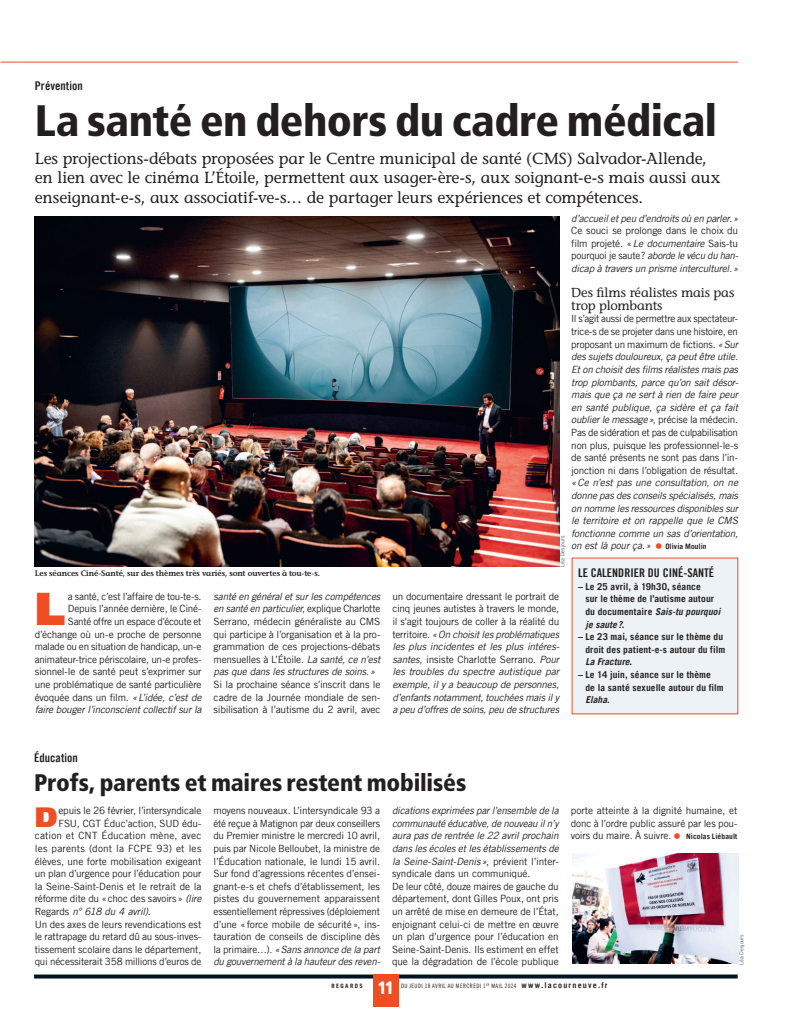
<style>
.page{position:relative;width:796px;height:1023px;background:#fff}
.page>*{position:absolute;margin:0;border:0;box-sizing:border-box;transform-origin:0 0}
.t1{font:900 46.1px "Frutiger";color:#f04d22}
.t2{font:900 condensed 44px "Frutiger";letter-spacing:-.01em;color:#231f20}
.t3{font:900 28.1px "Frutiger";color:#f04d22}
.t4{font:900 condensed 24px "Frutiger";letter-spacing:-.01em;color:#231f20}
.t5{font:900 condensed 18px "Frutiger";color:#fff}
.t6{font:16px/19.2px "Stone Informal";letter-spacing:-.01em;color:#231f20}
.t7{font:13px/12.6px "Stone Informal";letter-spacing:-.01em;color:#231f20}
.t8{font:12px "Trade Gothic LT Bold Cond Twenty";color:#231f20}
.t9{font:10px/12.6px "Trade Gothic LT";letter-spacing:-.015em;color:#231f20;text-align:justify}
.t10{font:italic 10px/12.6px "Trade Gothic LT";letter-spacing:-.025em;color:#231f20;text-align:justify}
.t11{font:10px "Trade Gothic LT";letter-spacing:.015em;color:#231f20}
.t12{font:700 9.5px/12.6px "Trade Gothic LT";letter-spacing:.01em;color:#231f20}
.t13{font:600 8px "Stone Informal";letter-spacing:-.005em;color:#231f20}
.t14{font:700 7.5px "Trade Gothic LT";letter-spacing:.015em;color:#231f20}
.t15{font:6px "Trade Gothic LT Cond Eighteen";letter-spacing:.07em;color:#231f20}
.t16{font:700 6px "Trade Gothic LT";letter-spacing:.235em;color:#231f20}
.t17{font:5.5px "Trade Gothic LT Std";letter-spacing:.01em;color:#57585a}
.s1{font-style:italic}
.s2{font-style:normal}
.s3{font-family:"Trade Gothic LT";font-weight:700;font-size:8px}
</style>
<div class="page">
<svg style="left:34px;top:974px;width:703px;height:4px;background:#21333e"></svg>
<div style="left:373px;top:974px;width:25px;height:33px;background:#f04d22"></div>
<hr style="left:1px;top:62px;width:737px;height:1px;background:#f04d22">
<div style="left:572px;top:558px;width:165px;height:155px;background:#ecf2f5"></div>
<img style="left:35px;top:217px;width:524px;height:349px">
<img style="left:572px;top:853px;width:165px;height:110px">
<p class="t8" style="left:35px;top:79px;width:49px">Prévention</p>
<h2 class="t2" style="left:35px;top:95px;width:683px">La santé en dehors du cadre médical</h2>
<p class="t6" style="left:35px;top:149px;width:687px">Les projections-débats proposées par le Centre municipal de santé (CMS) Salvador-Allende, en lien avec le cinéma L’Étoile, permettent aux usager-ère-s, aux soignant-e-s mais aussi aux enseignant-e-s, aux associatif-ve-s… de partager leurs expériences et compétences.</p>
<p class="t13" style="left:35px;top:568px;width:287px">Les séances Ciné-Santé, sur des thèmes très variés, sont ouvertes à tou-te-s.</p>
<p class="t9" style="left:35px;top:590px;width:168px;text-align:right">a santé, c’est l’affaire de tou-te-s.<br>Depuis l’année dernière, le Ciné-<br>Santé offre un espace d’écoute et d’échange où un-e proche de personne malade ou en situation de handicap, un-e animateur-trice périscolaire, un-e profes&shy;sionnel-le de santé peut s’exprimer sur une problématique de santé particulière évoquée dans un film. <span class="s1">«L’idée, c’est de faire bouger l’inconscient collectif sur la</span></p>
<p class="t9" style="left:213px;top:590px;width:168px"><span class="s1">santé en général et sur les compétences en santé en particulier</span>, explique Charlotte Serrano, médecin généraliste au CMS qui participe à l’organisation et à la pro&shy;grammation de ces projections-débats mensuelles à L’Étoile. <span class="s1">La santé, ce n’est pas que dans les structures de soins.»</span></p>
<h1 class="t1" style="left:35px;top:580px;width:32px">L</h1>
<p class="t9" style="left:213px;top:678px;width:168px">Si la prochaine séance s’inscrit dans le cadre de la Journée mondiale de sen&shy;sibilisation à l’autisme du 2 avril, avec</p>
<p class="t10" style="left:571px;top:212px;width:168px">d’accueil et peu d’endroits où en parler.»</p>
<p class="t10" style="left:571px;top:224px;width:168px"><span class="s2">Ce souci se prolonge dans le choix du film projeté. «</span>Le documentaire <span class="s2">Sais-tu pourquoi je saute?</span> aborde le vécu du han&shy;dicap à travers un prisme interculturel.»</p>
<h3 class="t7" style="left:571px;top:286px;width:165px">Des films réalistes mais pas trop plombants</h3>
<p class="t9" style="left:571px;top:312px;width:168px">Il s’agit aussi de permettre aux spectateur&shy;trice-s de se projeter dans une histoire, en proposant un maximum de fictions. <span class="s1">«Sur des sujets douloureux, ça peut être utile.<br>Et on choisit des films réalistes mais pas trop plombants, parce qu’on sait désor&shy;mais que ça ne sert à rien de faire peur en santé publique, ça sidère et ça fait oublier le message»</span>, précise la médecin.<br>Pas de sidération et pas de culpabilisation non plus, puisque les professionnel-le-s de santé présents ne sont pas dans l’in&shy;jonction ni dans l’obligation de résultat.</p>
<p class="t10" style="left:571px;top:476px;width:168px">«Ce n’est pas une consultation, on ne donne pas des conseils spécialisés, mais on nomme les ressources disponibles sur le territoire et on rappelle que le CMS fonctionne comme un sas d’orientation, on est là pour ça.»</p>
<p class="t17" style="left:559px;top:566px;width:33px;rotate:-90deg">Léa Desjours</p>
<p class="t14" style="left:665px;top:542px;width:43px">Olivia Moulin</p>
<p class="t8" style="left:578px;top:565px;width:138px">LE CALENDRIER DU CINÉ-SANTÉ</p>
<p class="t12" style="left:585px;top:580px;width:136px;text-indent:-7px">– Le 25 avril, à 19h30, séance<br>sur le thème de l’autisme autour du documentaire <span class="s1">Sais-tu pourquoi je saute?</span>.</p>
<p class="t12" style="left:585px;top:630px;width:141px;text-indent:-7px">– Le 23 mai, séance sur le thème du droit des patient-e-s autour du film<br><span class="s1">La Fracture</span>.</p>
<p class="t12" style="left:585px;top:668px;width:140px;text-indent:-7px">– Le 14 juin, séance sur le thème<br>de la santé sexuelle autour du film<br><span class="s1">Elaha</span>.</p>
<p class="t10" style="left:392px;top:590px;width:168px"><span class="s2">un documentaire dressant le portrait de cinq jeunes autistes à travers le monde, il s’agit toujours de coller à la réalité du territoire.</span> «On choisit les problématiques les plus incidentes et les plus intéres&shy;santes<span class="s2">, insiste Charlotte Serrano.</span> Pour les troubles du spectre autistique par exemple, il y a beaucoup de personnes, d’enfants notamment, touchées mais il y a peu d’offres de soins, peu de structures</p>
<p class="t8" style="left:34px;top:750px;width:45px">Éducation</p>
<h3 class="t4" style="left:34px;top:767px;width:433px">Profs, parents et maires restent mobilisés</h3>
<h3 class="t3" style="left:35px;top:799px;width:24px">D</h3>
<p class="t9" style="left:58px;top:804px;width:144px">epuis le 26 février, l’intersyndicale</p>
<p class="t9" style="left:58px;top:816px;width:144px">FSU, CGT Éduc’action, SUD édu-</p>
<p class="t11" style="left:35px;top:829px;width:168px">cation et CNT Éducation mène, avec</p>
<p class="t11" style="left:35px;top:842px;width:168px">les parents (dont la FCPE 93) et les</p>
<p class="t9" style="left:35px;top:854px;width:168px">élèves, une forte mobilisation exigeant</p>
<p class="t9" style="left:35px;top:867px;width:168px">un plan d’urgence pour l’éducation pour</p>
<p class="t9" style="left:35px;top:879px;width:168px">la Seine-Saint-Denis et le retrait de la</p>
<p class="t9" style="left:35px;top:892px;width:168px">réforme dite du «choc des savoirs» <span class="s1">(lire</span></p>
<p class="t10" style="left:35px;top:905px;width:118px"><span class="s2">Regards</span> n° 618 du 4 avril)<span class="s2">.</span></p>
<p class="t9" style="left:35px;top:917px;width:168px">Un des axes de leurs revendications est</p>
<p class="t9" style="left:35px;top:930px;width:168px">le rattrapage du retard dû au sous-inves-</p>
<p class="t9" style="left:35px;top:942px;width:168px">tissement scolaire dans le département,</p>
<p class="t9" style="left:35px;top:955px;width:168px">qui nécessiterait 358 millions d’euros de</p>
<p class="t9" style="left:213px;top:804px;width:168px">moyens nouveaux. L’intersyndicale 93 a été reçue à Matignon par deux conseillers du Premier ministre le mercredi 10 avril, puis par Nicole Belloubet, la ministre de l’Éducation nationale, le lundi 15 avril.<br>Sur fond d’agressions récentes d’ensei&shy;gnant-e-s et chefs d’établissement, les pistes du gouvernement apparaissent essentiellement répressives (déploiement d’une « force mobile de sécurité », ins&shy;tauration de conseils de discipline dès la primaire…). <span class="s1">«Sans annonce de la part du gouvernement à la hauteur des reven-</span></p>
<p class="t9" style="left:392px;top:804px;width:168px;text-align:left"><span class="s1">dications exprimées par l’ensemble de la communauté éducative, de nouveau il n’y aura pas de rentrée le 22 avril prochain dans les écoles et les établissements de la Seine-Saint-Denis »</span>, prévient l’inter&shy;syndicale dans un communiqué.<br>De leur côté, douze maires de gauche du département, dont Gilles Poux, ont pris un arrêté de mise en demeure de l’État, enjoignant celui-ci de mettre en œuvre un plan d’urgence pour l’éducation en Seine-Saint-Denis. Ils estiment en effet que la dégradation de l’école publique</p>
<p class="t9" style="left:570px;top:804px;width:168px">porte atteinte à la dignité humaine, et donc à l’ordre public assuré par les pou&shy;voirs du maire. À suivre.</p>
<p class="t14" style="left:686px;top:832px;width:53px">Nicolas Liébault</p>
<p class="t17" style="left:738px;top:965px;width:33px;rotate:-90deg">Léa Desjours</p>
<h3 class="t5" style="left:377px;top:977px;width:18px">11</h3>
<p class="t16" style="left:331px;top:982px;width:33px">REGARDS</p>
<p class="t15" style="left:401px;top:982px;width:208px">DU JEUDI 18 AVRIL AU MERCREDI 1<sup>ER</sup> MAIL 2024 <span class="s3">www.lacourneuve.fr</span></p>
</div>
